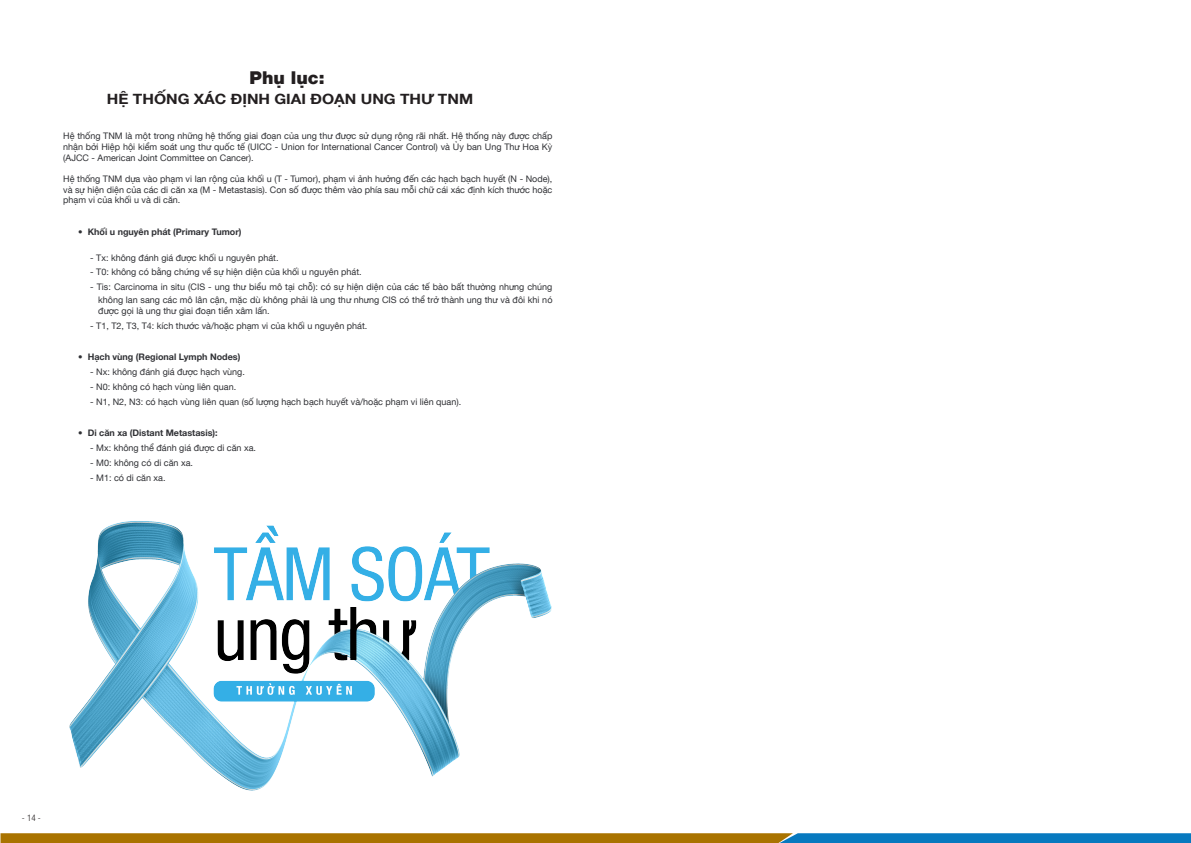
<style>
.page{position:relative;width:1191px;height:843px;background:#fff}
.page>*{position:absolute;margin:0;border:0;box-sizing:border-box;transform-origin:0 0}
.t1{font:900 17.7px "Helvetica Vn";color:#231f20}
.t2{font:700 14.2px "Helvetica Vn";color:#231f20;scale:1.1 1}
.t3{font:9px/10.8px "Helvetica Vn";color:#303135;text-align:justify}
.t4{font:700 9px "Helvetica Vn";color:#303135}
.t5{font:300 condensed 9px "Helvetica Vn";color:#231f20}
</style>
<div class="page">
<svg style="left:0;top:833px;width:1191px;height:10px;background:#4a7a79"></svg>
<img style="left:38px;top:521px;width:535px;height:322px">
<h1 class="t1" style="left:250px;top:65px;width:76px">Phụ lục:</h1>
<h2 class="t2" style="left:107px;top:88px;width:334px">HỆ THỐNG XÁC ĐỊNH GIAI ĐOẠN UNG THƯ TNM</h2>
<p class="t3" style="left:63px;top:130px;width:491px">Hệ thống TNM là một trong những hệ thống giai đoạn của ung thư được sử dụng rộng rãi nhất. Hệ thống này được chấp nhận bởi Hiệp hội kiểm soát ung thư quốc tế (UICC - Union for International Cancer Control) và Ủy ban Ung Thư Hoa Kỳ (AJCC - American Joint Committee on Cancer).</p>
<p class="t3" style="left:63px;top:172px;width:491px">Hệ thống TNM dựa vào phạm vi lan rộng của khối u (T - Tumor), phạm vi ảnh hưởng đến các hạch bạch huyết (N - Node), và sự hiện diện của các di căn xa (M - Metastasis). Con số được thêm vào phía sau mỗi chữ cái xác định kích thước hoặc phạm vi của khối u và di căn.</p>
<p class="t4" style="left:78px;top:225px;width:165px">• Khối u nguyên phát (Primary Tumor)</p>
<p class="t3" style="left:90px;top:251px;width:190px">- Tx: không đánh giá được khối u nguyên phát.</p>
<p class="t3" style="left:90px;top:266px;width:273px">- T0: không có bằng chứng về sự hiện diện của khối u nguyên phát.</p>
<p class="t3" style="left:90px;top:280px;width:464px;line-height:12.8px;text-align:right">- Tis: Carcinoma in situ (CIS - ung thư biểu mô tại chỗ): có sự hiện diện của các tế bào bất thường nhưng chúng không lan sang các mô lân cận, mặc dù không phải là ung thư nhưng CIS có thể trở thành ung thư và đôi khi nó</p>
<p class="t3" style="left:98px;top:304px;width:173px">được gọi là ung thư giai đoạn tiền xâm lấn.</p>
<p class="t3" style="left:90px;top:319px;width:279px">- T1, T2, T3, T4: kích thước và/hoặc phạm vi của khối u nguyên phát.</p>
<p class="t4" style="left:78px;top:350px;width:164px">• Hạch vùng (Regional Lymph Nodes)</p>
<p class="t3" style="left:90px;top:366px;width:156px">- Nx: không đánh giá được hạch vùng.</p>
<p class="t3" style="left:90px;top:380px;width:147px">- N0: không có hạch vùng liên quan.</p>
<p class="t3" style="left:90px;top:395px;width:372px">- N1, N2, N3: có hạch vùng liên quan (số lượng hạch bạch huyết và/hoặc phạm vi liên quan).</p>
<p class="t4" style="left:78px;top:426px;width:141px">• Di căn xa (Distant Metastasis):</p>
<p class="t3" style="left:90px;top:442px;width:167px">- Mx: không thể đánh giá được di căn xa.</p>
<p class="t3" style="left:90px;top:456px;width:104px">- M0: không có di căn xa.</p>
<p class="t3" style="left:90px;top:471px;width:77px">- M1: có di căn xa.</p>
<p class="t5" style="left:22px;top:811px;width:20px">- 14 -</p>
</div>
